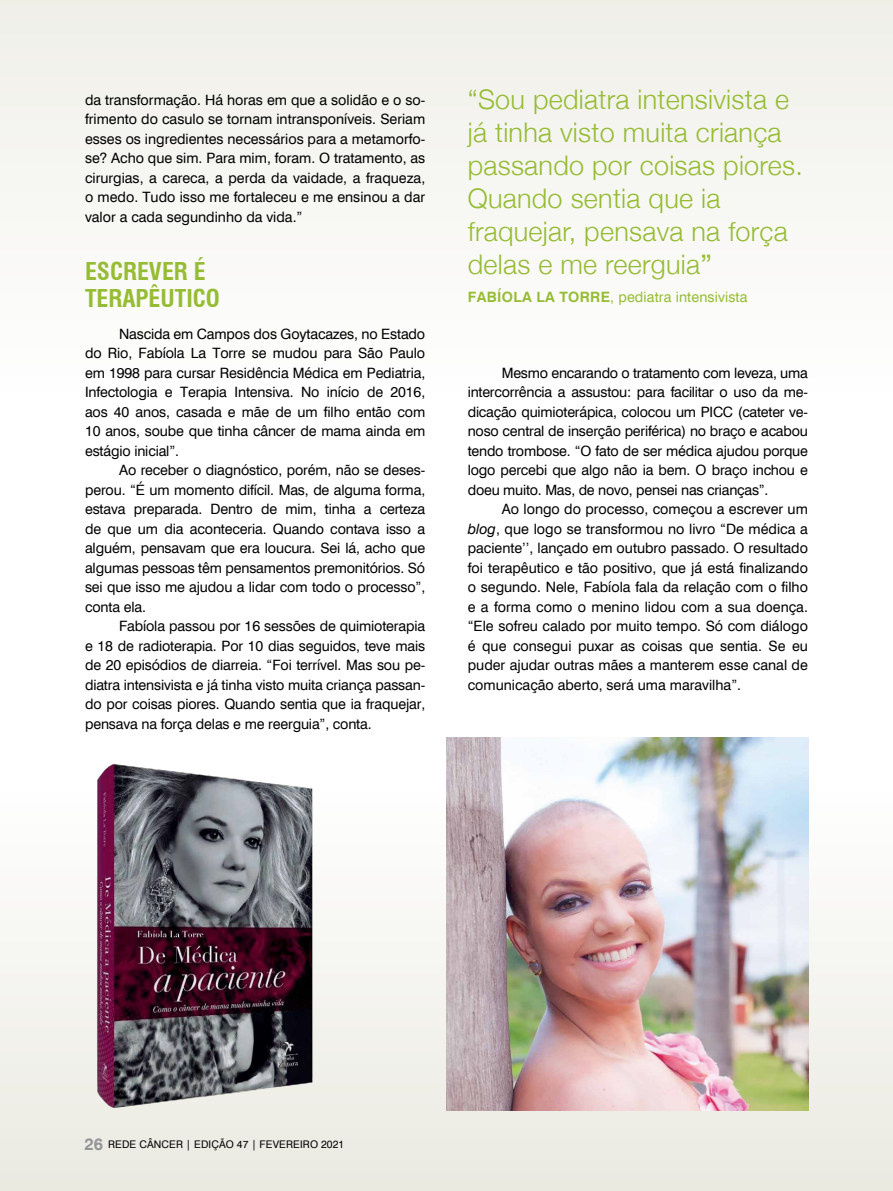
<style>
.page{position:relative;width:893px;height:1191px;background:#fff}
.page>*{position:absolute;margin:0;border:0;box-sizing:border-box;transform-origin:0 0}
.t1{font:300 27px/33px "Helvetica Neue";letter-spacing:.01em;color:#96bc33}
.t2{font:700 condensed 24px/27px "Swiss 721 BT";color:#96bc33}
.t3{font:14.25px/19.5px "Swiss 721 BT";letter-spacing:-.01em;color:#000;text-align:justify}
.t4{font:14.25px "Swiss 721 BT";letter-spacing:.01em;color:#96bc33}
.t5{font:10.5px "Swiss 721 BT";letter-spacing:.015em;color:#000}
.s1{font-weight:400}
.s2{font-weight:700}
.s3{font-style:italic}
.s4{font-weight:700;font-size:16.5px;color:#939598}
</style>
<div class="page">
<div style="left:0;top:0;width:893px;height:406px;background:#f7f7f3"></div>
<div style="left:0;top:778px;width:893px;height:413px;background:linear-gradient(to bottom,#fff,#eae9e1)"></div>
<img style="left:90px;top:764px;width:234px;height:357px">
<img style="left:446px;top:737px;width:363px;height:373px">
<p class="t3" style="left:85px;top:90px;width:342px">da transformação. Há horas em que a solidão e o so&shy;frimento do casulo se tornam intransponíveis. Seriam esses os ingredientes necessários para a metamorfo&shy;se? Acho que sim. Para mim, foram. O tratamento, as cirurgias, a careca, a perda da vaidade, a fraqueza, o medo. Tudo isso me fortaleceu e me ensinou a dar valor a cada segundinho da vida.”</p>
<h2 class="t2" style="left:85px;top:258px;width:136px">ESCREVER É<br>TERAPÊUTICO</h2>
<p class="t3" style="left:85px;top:324px;width:342px;text-indent:34px">Nascida em Campos dos Goytacazes, no Estado do Rio, Fabíola La Torre se mudou para São Paulo em 1998 para cursar Residência Médica em Pediatria, Infectologia e Terapia Intensiva. No início de 2016, aos 40 anos, casada e mãe de um filho então com 10 anos, soube que tinha câncer de mama ainda em estágio inicial”.</p>
<p class="t3" style="left:85px;top:460px;width:342px;text-indent:34px">Ao receber o diagnóstico, porém, não se deses&shy;perou. “É um momento difícil. Mas, de alguma forma, estava preparada. Dentro de mim, tinha a certeza de que um dia aconteceria. Quando contava isso a alguém, pensavam que era loucura. Sei lá, acho que algumas pessoas têm pensamentos premonitórios. Só sei que isso me ajudou a lidar com todo o processo”, conta ela.</p>
<p class="t3" style="left:85px;top:616px;width:342px;text-indent:34px">Fabíola passou por 16 sessões de quimioterapia e 18 de radioterapia. Por 10 dias seguidos, teve mais de 20 episódios de diarreia. “Foi terrível. Mas sou pe&shy;diatra intensivista e já tinha visto muita criança passan&shy;do por coisas piores. Quando sentia que ia fraquejar, pensava na força delas e me reerguia”, conta.</p>
<h1 class="t1" style="left:468px;top:81px;width:337px">“Sou pediatra intensivista e já tinha visto muita criança passando por coisas piores.<br>Quando sentia que ia fraquejar, pensava na força delas e me reerguia<span class="s1">”</span></h1>
<p class="t4" style="left:468px;top:288px;width:281px"><span class="s2">FABÍOLA LA TORRE</span>, pediatra intensivista</p>
<p class="t3" style="left:468px;top:362px;width:342px;text-indent:34px">Mesmo encarando o tratamento com leveza, uma intercorrência a assustou: para facilitar o uso da me&shy;dicação quimioterápica, colocou um PICC (cateter ve&shy;noso central de inserção periférica) no braço e acabou tendo trombose. “O fato de ser médica ajudou porque logo percebi que algo não ia bem. O braço inchou e doeu muito. Mas, de novo, pensei nas crianças”.</p>
<p class="t3" style="left:468px;top:499px;width:342px;text-indent:34px">Ao longo do processo, começou a escrever um <span class="s3">blog</span>, que logo se transformou no livro “De médica a paciente’’, lançado em outubro passado. O resultado foi terapêutico e tão positivo, que já está finalizando o segundo. Nele, Fabíola fala da relação com o filho e a forma como o menino lidou com a sua doença. “Ele sofreu calado por muito tempo. Só com diálogo é que consegui puxar as coisas que sentia. Se eu puder ajudar outras mães a manterem esse canal de comunicação aberto, será uma maravilha”.</p>
<p class="t5" style="left:85px;top:1138px;width:261px"><span class="s4">26</span> REDE CÂNCER | EDIÇÃO 47 | FEVEREIRO 2021</p>
</div>
